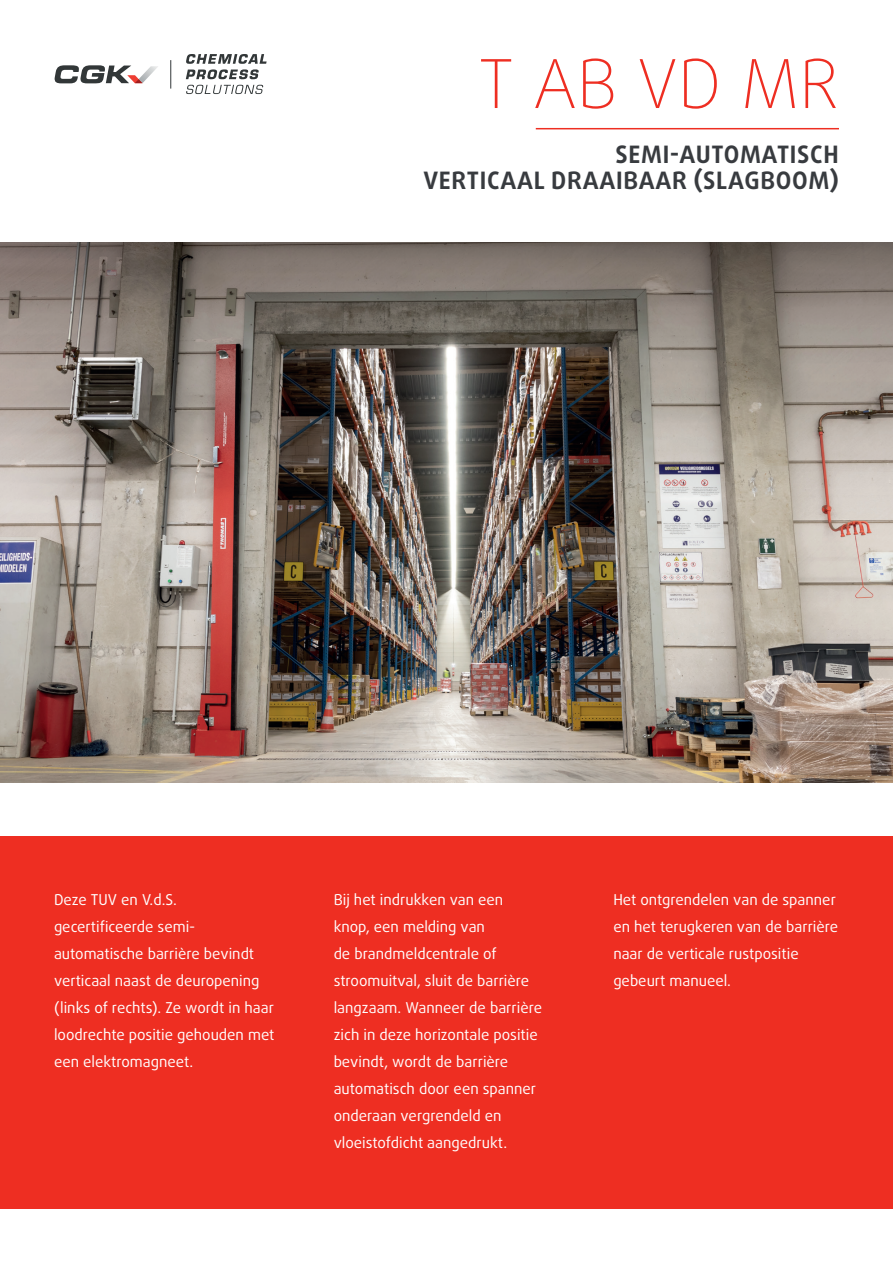
<style>
.page{position:relative;width:893px;height:1263px;background:#fff}
.page>*{position:absolute;margin:0;border:0;box-sizing:border-box;transform-origin:0 0}
.CGK_kop2{font:100 67.5px "Daxline Pro";color:#ee2e22}
.CGK_kop2ondertitel{font:700 24px/25.5px "Daxline Pro";letter-spacing:.03em;color:#383b3f;text-align:right}
.Alineastijl_1{font:15px/27px "Daxline Pro";color:#fff}
</style>
<div class="page">
<div style="left:0;top:837px;width:893px;height:372px;background:#ee2e22"></div>
<hr style="left:536px;top:128px;width:303px;height:1px;background:#ee2e22">
<svg style="left:54px;top:65px;width:104px;height:18px"></svg>
<svg style="left:186px;top:85px;width:78px;height:9px"></svg>
<svg style="left:186px;top:54px;width:81px;height:25px"></svg>
<svg style="left:171px;top:60px;width:1px;height:29px"></svg>
<img style="left:0;top:243px;width:893px;height:540px">
<p class="CGK_kop2" style="left:479px;top:39px;width:362px">T AB VD MR</p>
<p class="CGK_kop2ondertitel" style="left:423px;top:142px;width:417px">SEMI-AUTOMATISCH<br>VERTICAAL DRAAIBAAR (SLAGBOOM)</p>
<p class="Alineastijl_1" style="left:54px;top:886px;width:222px">Deze TUV en V.d.S. gecertificeerde semi&shy;automatische barrière bevindt verticaal naast de deuropening (links of rechts). Ze wordt in haar loodrechte positie gehouden met een elektromagneet.</p>
<p class="Alineastijl_1" style="left:334px;top:886px;width:210px">Bij het indrukken van een knop, een melding van<br>de brandmeldcentrale of stroomuitval, sluit de barrière langzaam. Wanneer de barrière zich in deze horizontale positie bevindt, wordt de barrière automatisch door een spanner onderaan vergrendeld en vloeistofdicht aangedrukt.</p>
<p class="Alineastijl_1" style="left:613px;top:886px;width:226px">Het ontgrendelen van de spanner en het terugkeren van de barrière naar de verticale rustpositie gebeurt manueel.</p>
</div>
